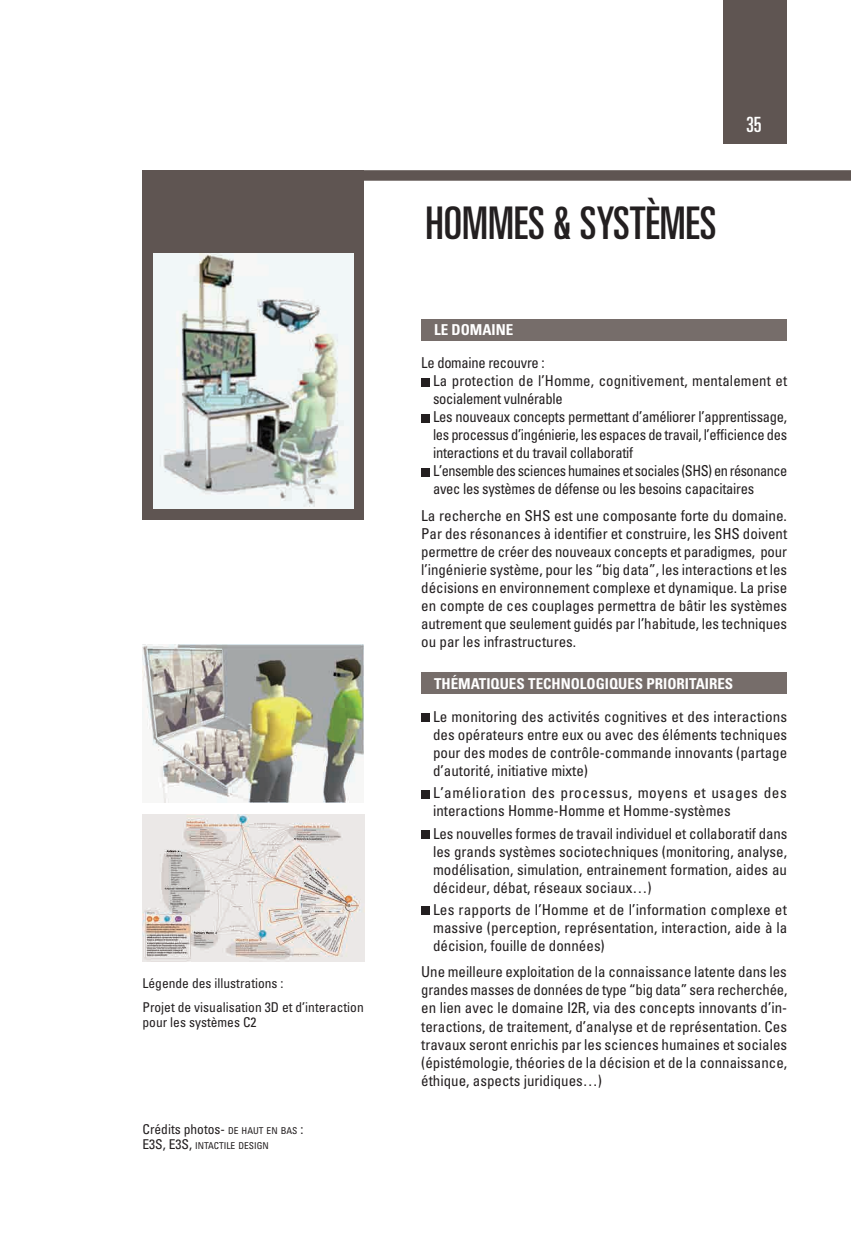
<style>
.page{position:relative;width:851px;height:1234px;background:#fff}
.page>*{position:absolute;margin:0;border:0;box-sizing:border-box;transform-origin:0 0}
.t1{font:ultra-condensed 45px "Univers LT Std";color:#231f20}
.t2{font:ultra-condensed 21px "Univers LT Std";color:#fff}
.t3{font:condensed 15px/18px "Univers LT Std";color:#231f20;text-align:justify}
.t4{font:condensed 15px/18px "Univers LT Std";letter-spacing:-.02em;color:#231f20}
.t5{font:condensed 15px/18px "Univers LT Std";letter-spacing:.03em;color:#231f20}
.t6{font:700 condensed 15px "Univers LT Std";color:#fff}
.t7{font:condensed 13.5px/23.5px "Univers LT Std";color:#231f20}
.t8{font:condensed 9.45px "Univers LT Std";color:#231f20}
.s1{font-size:9.45px}
.s2{font-size:13.5px}
</style>
<div class="page">
<div style="left:723px;top:0;width:64px;height:144px;background:#5f5552"></div>
<div style="left:421px;top:378px;width:8px;height:8px;background:#231f20"></div>
<div style="left:421px;top:414px;width:8px;height:8px;background:#231f20"></div>
<div style="left:421px;top:468px;width:8px;height:8px;background:#231f20"></div>
<div style="left:421px;top:319px;width:366px;height:21px;background:#766d6a"></div>
<div style="left:421px;top:713px;width:8px;height:8px;background:#231f20"></div>
<div style="left:421px;top:789px;width:8px;height:9px;background:#231f20"></div>
<div style="left:421px;top:829px;width:8px;height:9px;background:#231f20"></div>
<div style="left:421px;top:906px;width:8px;height:8px;background:#231f20"></div>
<div style="left:421px;top:672px;width:366px;height:22px;background:#766d6a"></div>
<div style="left:142px;top:170px;width:222px;height:350px;background:#5f5552"></div>
<div style="left:142px;top:170px;width:708px;height:11px;background:#5f5552"></div>
<img style="left:153px;top:253px;width:200px;height:255px">
<img style="left:142px;top:814px;width:222px;height:146px">
<img style="left:142px;top:644px;width:221px;height:158px">
<p class="t7" style="left:142px;top:971px;width:223px">Légende des illustrations :<br>Projet de visualisation 3D et d’interaction</p>
<p class="t7" style="left:142px;top:1009px;width:115px">pour les systèmes C2</p>
<p class="t7" style="left:142px;top:1116px;width:162px">Crédits photos- <span class="s1">DE HAUT EN BAS</span> :</p>
<p class="t8" style="left:142px;top:1139px;width:128px"><span class="s2">E3S, E3S,</span> INTACTILE DESIGN</p>
<h1 class="t1" style="left:425px;top:197px;width:292px">HOMMES &amp; SYSTÈMES</h1>
<h2 class="t2" style="left:745px;top:113px;width:17px">35</h2>
<p class="t6" style="left:434px;top:320px;width:36px">LE DOMAI</p>
<p class="t6" style="left:495px;top:320px;width:18px">NE</p>
<p class="t4" style="left:433px;top:353px;width:356px;text-indent:-12px">Le domaine recouvre :<br>La protection de l’Homme, cognitivement, mentalement et socialement vulnérable<br>Les nouveaux concepts permettant d’améliorer l’apprentissage, les processus d’ingénierie, les espaces de travail, l’efficience des interactions et du travail collaboratif<br>L’ensemble des sciences humaines et sociales (SHS) en résonance avec les systèmes de défense ou les besoins capacitaires</p>
<p class="t3" style="left:421px;top:506px;width:367px">La recherche en SHS est une composante forte du domaine.<br>Par des résonances à identifier et construire, les SHS doivent permettre de créer des nouveaux concepts et paradigmes, pour l’ingénierie système, pour les “big data”, les interactions et les décisions en environnement complexe et dynamique. La prise en compte de ces couplages permettra de bâtir les systèmes autrement que seulement guidés par l’habitude, les techniques ou par les infrastructures.</p>
<p class="t6" style="left:434px;top:674px;width:34px">THÉMATIQ</p>
<p class="t6" style="left:499px;top:674px;width:155px">UES TECHNOLOGIQUES PRIORITAIRES</p>
<p class="t3" style="left:433px;top:707px;width:355px">Le monitoring des activités cognitives et des interactions des opérateurs entre eux ou avec des éléments techniques pour des modes de contrôle-commande innovants (partage d’autorité, initiative mixte)</p>
<p class="t5" style="left:433px;top:783px;width:355px">L’amélioration des processus, moyens et usages des interactions Homme-Homme et Homme-systèmes</p>
<p class="t3" style="left:433px;top:823px;width:356px">Les nouvelles formes de travail individuel et collaboratif dans les grands systèmes sociotechniques (monitoring, analyse, modélisation, simulation, entrainement formation, aides au décideur, débat, réseaux sociaux…)</p>
<p class="t3" style="left:433px;top:900px;width:356px">Les rapports de l’Homme et de l’information complexe et massive (perception, représentation, interaction, aide à la décision, fouille de données)</p>
<p class="t3" style="left:421px;top:962px;width:367px">Une meilleure exploitation de la connaissance latente dans les grandes masses de données de type “big data” sera recherchée, en lien avec le domaine I2R, via des concepts innovants d’in&shy;teractions, de traitement, d’analyse et de représentation. Ces travaux seront enrichis par les sciences humaines et sociales (épistémologie, théories de la décision et de la connaissance, éthique, aspects juridiques…)</p>
</div>
